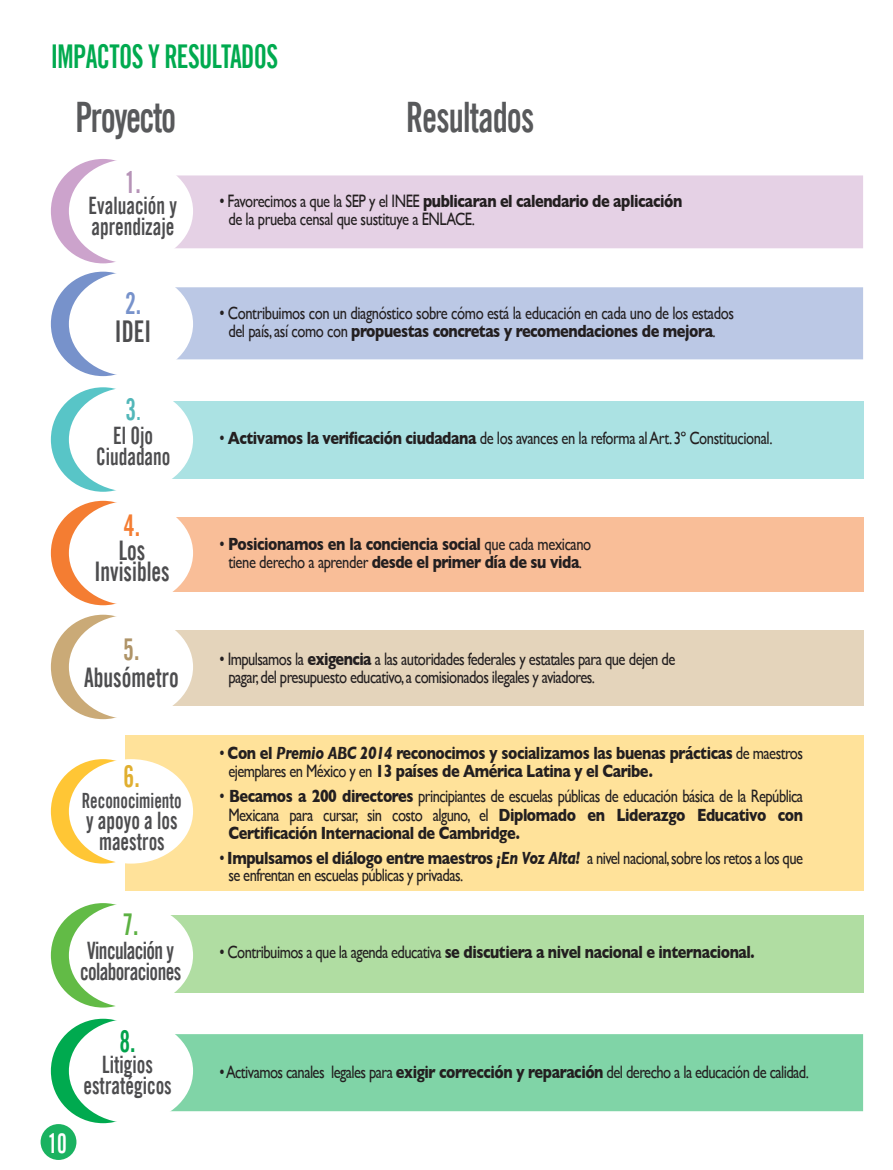
<style>
.page{position:relative;width:893px;height:1170px;background:#fff}
.page>*{position:absolute;margin:0;border:0;box-sizing:border-box;transform-origin:0 0}
.t1{font:42px "Trade Gothic LT Bold Cond Twenty";letter-spacing:-.025em;color:#58595b;scale:.81 1}
.t2{font:42px "Trade Gothic LT Bold Cond Twenty";letter-spacing:-.045em;color:#58595b;scale:.81 1}
.t3{font:32.85px "Trade Gothic LT Bold Cond Twenty";letter-spacing:-.025em;color:#00aa4f;scale:.81 1}
.t4{font:30px "Trade Gothic LT Bold Cond Twenty";color:#4d4d4f;scale:.81 1}
.t5{font:30px "Trade Gothic LT Bold Cond Twenty";color:#7792cb;scale:.81 1}
.t6{font:30px "Trade Gothic LT Bold Cond Twenty";color:#52b7b9;scale:.81 1}
.t7{font:30px "Trade Gothic LT Bold Cond Twenty";color:#f47d32;scale:.81 1}
.t8{font:30px "Trade Gothic LT Bold Cond Twenty";color:#af9468;scale:.81 1}
.t9{font:30px "Trade Gothic LT Bold Cond Twenty";color:#e0af30;scale:.81 1}
.t10{font:30px "Trade Gothic LT Bold Cond Twenty";color:#5cb142;scale:.81 1}
.t11{font:30px "Trade Gothic LT Bold Cond Twenty";color:#00a24b;scale:.81 1}
.t12{font:30px "Trade Gothic LT Bold Cond Twenty";color:#b693b7;scale:.81 1}
.t13{font:27px/21px "Trade Gothic LT Bold Cond Twenty";color:#4d4d4f;text-align:center;scale:.81 1}
.t14{font:27px "Trade Gothic LT Bold Cond Twenty";color:#fff;scale:.81 1}
.t15{font:24px/21px "Trade Gothic LT Bold Cond Twenty";color:#4d4d4f;text-align:center;scale:.81 1}
.t16{font:24px/21px "Trade Gothic LT Bold Cond Twenty";letter-spacing:-.03em;color:#4d4d4f;scale:.81 1}
.t17{font:21px "Trade Gothic LT Bold Cond Twenty";color:#4d4d4f;scale:.81 1}
.t18{font:18px/18px "Gill Sans";letter-spacing:-.04em;color:#231f20;scale:.81 1}
.t19{font:700 18px/18px "Gill Sans";letter-spacing:-.03em;color:#231f20;scale:.81 1}
.s1{font-weight:700}
.s2{font-size:24px;color:#53b8bb}
.s3{font-weight:400}
.s4{font-style:italic}
.s5{font-weight:700;font-style:italic}
</style>
<div class="page">
<div style="left:125px;top:735px;width:738px;height:155px;background:#ffe29a"></div>
<div style="left:41px;top:1123px;width:35px;height:36px;background:#1ab260;border-radius:50%"></div>
<div style="left:125px;top:287px;width:738px;height:72px;background:#bbc8e5"></div>
<div style="left:51px;top:272px;width:104px;height:104px;background:#7792cb;border-radius:50%"></div>
<div style="left:69px;top:272px;width:124px;height:104px;background:#fff;border-radius:50%"></div>
<div style="left:88px;top:401px;width:775px;height:77px;background:#abe2e3"></div>
<div style="left:51px;top:387px;width:104px;height:104px;background:#58c5c7;border-radius:50%"></div>
<div style="left:69px;top:387px;width:124px;height:104px;background:#fff;border-radius:50%"></div>
<div style="left:125px;top:517px;width:738px;height:74px;background:#f9be98"></div>
<div style="left:51px;top:501px;width:104px;height:104px;background:#f47d32;border-radius:50%"></div>
<div style="left:69px;top:501px;width:124px;height:104px;background:#fff;border-radius:50%"></div>
<div style="left:125px;top:630px;width:738px;height:75px;background:#e4d4bb"></div>
<div style="left:51px;top:614px;width:104px;height:105px;background:#caaa77;border-radius:50%"></div>
<div style="left:69px;top:614px;width:124px;height:105px;background:#fff;border-radius:50%"></div>
<div style="left:51px;top:759px;width:104px;height:104px;background:#ffc635;border-radius:50%"></div>
<div style="left:69px;top:759px;width:124px;height:104px;background:#fff;border-radius:50%"></div>
<div style="left:125px;top:915px;width:738px;height:77px;background:#b0dda2"></div>
<div style="left:51px;top:903px;width:104px;height:104px;background:#62bb46;border-radius:50%"></div>
<div style="left:69px;top:903px;width:124px;height:104px;background:#fff;border-radius:50%"></div>
<div style="left:125px;top:1034px;width:738px;height:77px;background:#80d4a7"></div>
<div style="left:51px;top:1018px;width:104px;height:105px;background:#00aa4f;border-radius:50%"></div>
<div style="left:69px;top:1018px;width:124px;height:105px;background:#fff;border-radius:50%"></div>
<div style="left:124px;top:175px;width:739px;height:73px;background:#e5d1e5"></div>
<div style="left:51px;top:159px;width:104px;height:104px;background:#cca3cc;border-radius:50%"></div>
<div style="left:69px;top:159px;width:124px;height:104px;background:#fff;border-radius:50%"></div>
<h2 class="t3" style="left:51px;top:36px;width:282px">IMPACTOS Y RESULTADOS</h2>
<h1 class="t2" style="left:76px;top:92px;width:126px">Proyecto</h1>
<h1 class="t1" style="left:406px;top:92px;width:160px">Resultados</h1>
<h3 class="t12" style="left:125px;top:164px;width:21px">1.</h3>
<h3 class="t15" style="left:89px;top:195px;width:111px;text-align:left">Evaluación y aprendizaje</h3>
<p class="t18" style="left:228px;top:192px;width:562px;text-indent:-9px">• Favorecimos a que la SEP y el INEE <span class="s1">publicaran el calendario de aplicación </span>de la prueba censal que sustituye a ENLACE.</p>
<h3 class="t5" style="left:125px;top:284px;width:21px">2.</h3>
<h3 class="t4" style="left:115px;top:313px;width:46px">IDEI</h3>
<h3 class="t6" style="left:126px;top:391px;width:20px">3<span class="s2">.</span></h3>
<h3 class="t15" style="left:96px;top:425px;width:93px">El Ojo<br>Ciudadano</h3>
<h3 class="t7" style="left:124px;top:507px;width:21px">4.</h3>
<h3 class="t13" style="left:95px;top:539px;width:94px">Los<br>Invisibles</h3>
<h3 class="t8" style="left:123px;top:631px;width:21px">5.</h3>
<h3 class="t13" style="left:84px;top:666px;width:118px">Abusómetro</h3>
<h3 class="t9" style="left:124px;top:757px;width:21px">6.</h3>
<p class="t17" style="left:82px;top:787px;width:125px">Reconocimiento</p>
<h3 class="t15" style="left:86px;top:809px;width:115px">y apoyo a los maestros</h3>
<h3 class="t10" style="left:122px;top:905px;width:21px">7.</h3>
<h3 class="t16" style="left:80px;top:939px;width:127px">Vinculación y colaboraciones</h3>
<h3 class="t14" style="left:48px;top:1126px;width:25px">10</h3>
<h3 class="t11" style="left:119px;top:1022px;width:21px">8.</h3>
<h3 class="t15" style="left:83px;top:1053px;width:111px">Litigios estratégicos</h3>
<p class="t18" style="left:219px;top:304px;width:637px;text-align:center">• Contribuimos con un diagnóstico sobre cómo está la educación en cada uno de los estados del país, así como con <span class="s1">propuestas concretas y recomendaciones de mejora</span>.</p>
<p class="t18" style="left:219px;top:428px;width:684px">• <span class="s1">Activamos la verificación ciudadana</span> de los avances en la reforma al Art. 3º Constitucional.</p>
<p class="t19" style="left:219px;top:534px;width:461px;text-align:center"><span class="s3">•</span> Posicionamos en la conciencia social <span class="s3">que cada mexicano tiene derecho a aprender</span> desde el primer día de su vida<span class="s3">.</span></p>
<p class="t18" style="left:228px;top:649px;width:553px;text-indent:-9px">• Impulsamos la <span class="s1">exigencia</span> a las autoridades federales y estatales para que dejen de pagar, del presupuesto educativo, a comisionados ilegales y aviadores.</p>
<p class="t19" style="left:228px;top:743px;width:711px;text-indent:-9px"><span class="s3">•</span> Con el <span class="s4">Premio ABC 2014</span> reconocimos y socializamos las buenas prácticas <span class="s3">de maestros ejemplares en México y en</span> 13 países de América Latina y el Caribe.</p>
<p class="t18" style="left:228px;top:787px;width:711px;text-align:justify;text-indent:-9px">• <span class="s1">Becamos a 200 directores</span> principiantes de escuelas públicas de educación básica de la República Mexicana para cursar, sin costo alguno, el <span class="s1">Diplomado en Liderazgo Educativo con Certificación Internacional de Cambridge.</span></p>
<p class="t18" style="left:228px;top:849px;width:711px;line-height:16.5px;text-indent:-9px">• <span class="s1">Impulsamos el diálogo entre maestros</span> <span class="s5">¡En Voz Alta!</span> a nivel nacional, sobre los retos a los que se enfrentan en escuelas públicas y privadas.</p>
<p class="t19" style="left:219px;top:942px;width:662px"><span class="s3">• Contribuimos a que la agenda educativa</span> se discutiera a nivel nacional e internacional.</p>
<p class="t18" style="left:219px;top:1062px;width:729px">• Activamos canales legales para <span class="s1">exigir corrección y reparación</span> del derecho a la educación de calidad.</p>
</div>
